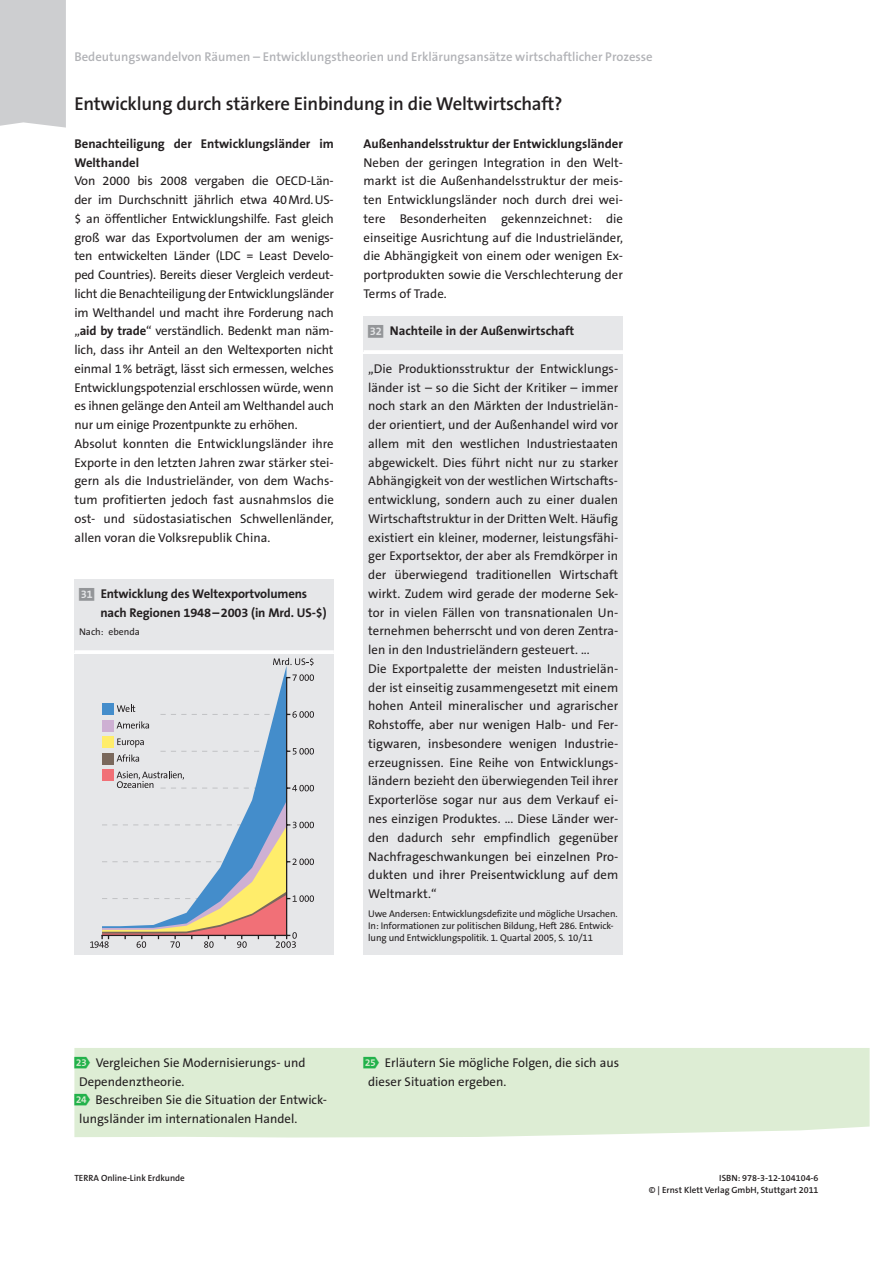
<style>
.page{position:relative;width:893px;height:1263px;background:#fff}
.page>*{position:absolute;margin:0;border:0;box-sizing:border-box;transform-origin:0 0}
.t1{font:600 18.75px "The Sans B6";letter-spacing:-.015em;color:#231f20}
.t2{font:12.75px/18.8px "The Sans B5 Plain";color:#231f20}
.t3{font:700 12.75px/18.8px "The Sans B7";color:#231f20}
.t4{font:600 12.75px "The Sans B6";color:#b2b3b7}
.t5{font:9.75px/12px "The Sans B5 Plain";letter-spacing:-.015em;color:#231f20}
.t6{font:600 9px/12.8px "The Sans B6";color:#231f20;text-align:right}
.s1{font-family:"The Sans B7";font-weight:700}
.s2{font-family:"Terra 5 Materialziffern";font-weight:400;color:#939598}
.s3{font-family:"Terra 5 Aufgabenziffern";color:#23b24b}
</style>
<div class="page">
<div style="left:0;top:0;width:66px;height:128px;background:#cdced0"></div>
<div style="left:74px;top:1048px;width:796px;height:89px;background:#ddedd4"></div>
<div style="left:364px;top:354px;width:259px;height:600px;background:#e6e7e9"></div>
<div style="left:74px;top:579px;width:260px;height:73px;background:#e6e7e9"></div>
<hr style="left:74px;top:650px;width:260px;height:4px;background:#fff">
<div style="left:364px;top:317px;width:259px;height:35px;background:#e6e7e9"></div>
<hr style="left:364px;top:350px;width:259px;height:4px;background:#fff">
<div style="left:74px;top:654px;width:260px;height:300px;background:#e6e7e9"></div>
<svg style="left:102px;top:676px;width:189px;height:125px"></svg>
<div style="left:102px;top:703px;width:11px;height:11px;background:#448dcb"></div>
<div style="left:102px;top:720px;width:11px;height:11px;background:#ceb0d3"></div>
<div style="left:102px;top:736px;width:11px;height:12px;background:#ffed6b"></div>
<div style="left:102px;top:753px;width:11px;height:11px;background:#7a685c"></div>
<div style="left:102px;top:770px;width:11px;height:11px;background:#f17077"></div>
<svg style="left:292px;top:785px;width:22px;height:6px"></svg>
<svg style="left:293px;top:748px;width:21px;height:6px"></svg>
<svg style="left:160px;top:711px;width:154px;height:7px"></svg>
<svg style="left:292px;top:674px;width:22px;height:7px"></svg>
<svg style="left:273px;top:658px;width:41px;height:8px"></svg>
<svg style="left:90px;top:801px;width:224px;height:147px"></svg>
<svg style="left:117px;top:705px;width:18px;height:7px"></svg>
<svg style="left:117px;top:721px;width:32px;height:7px"></svg>
<svg style="left:117px;top:738px;width:27px;height:9px"></svg>
<svg style="left:117px;top:754px;width:22px;height:8px"></svg>
<svg style="left:117px;top:771px;width:169px;height:18px"></svg>
<p class="t4" style="left:74px;top:50px;width:580px">Bedeutungswandelvon Räumen – Entwicklungstheorien und Erklärungsansätze wirtschaftlicher Prozesse</p>
<h1 class="t1" style="left:74px;top:94px;width:490px">Entwicklung durch stärkere Einbindung in die Weltwirtschaft?</h1>
<p class="t3" style="left:74px;top:134px;width:261px">Benachteiligung der Entwicklungsländer im<br>Welthandel</p>
<p class="t2" style="left:74px;top:172px;width:261px">Von 2000 bis 2008 vergaben die OECD-Län&shy;der im Durchschnitt jährlich etwa 40Mrd.US-$ an öffentlicher Entwicklungshilfe. Fast gleich groß war das Exportvolumen der am wenigs&shy;ten entwickelten Länder (LDC = Least Develo&shy;ped Countries). Bereits dieser Vergleich verdeut&shy;licht die Benachteiligung der Entwicklungsländer im Welthandel und macht ihre Forderung nach „<span class="s1">aid by trade</span>“ verständlich. Bedenkt man näm&shy;lich, dass ihr Anteil an den Weltexporten nicht einmal 1% beträgt, lässt sich ermessen, welches Entwicklungspotenzial erschlossen würde, wenn es ihnen gelänge den Anteil am Welthandel auch nur um einige Prozentpunkte zu erhöhen.<br>Absolut konnten die Entwicklungsländer ihre Exporte in den letzten Jahren zwar stärker stei&shy;gern als die Industrieländer, von dem Wachs&shy;tum profitierten jedoch fast ausnahmslos die ost- und südostasiatischen Schwellenländer, allen voran die Volksrepublik China.</p>
<p class="t3" style="left:100px;top:585px;width:228px;text-indent:-21px"><span class="s2">A</span> Entwicklung des Weltexportvolumens nach Regionen 1948–2003 (in Mrd. US-$)</p>
<p class="t5" style="left:79px;top:626px;width:62px">Nach: ebenda</p>
<p class="t3" style="left:364px;top:134px;width:261px">Außenhandelsstruktur der Entwicklungsländer</p>
<p class="t2" style="left:364px;top:153px;width:261px;text-align:justify">Neben der geringen Integration in den Welt&shy;markt ist die Außenhandelsstruktur der meis&shy;ten Entwicklungsländer noch durch drei wei&shy;tere Besonderheiten gekennzeichnet: die einseitige Ausrichtung auf die Industrieländer, die Abhängigkeit von einem oder wenigen Ex&shy;portprodukten sowie die Verschlechterung der Terms of Trade.</p>
<p class="t3" style="left:368px;top:322px;width:207px"><span class="s2">B</span> Nachteile in der Außenwirtschaft</p>
<p class="t2" style="left:368px;top:360px;width:252px">„Die Produktionsstruktur der Entwicklungs&shy;länder ist – so die Sicht der Kritiker – immer noch stark an den Märkten der Industrielän&shy;der orientiert, und der Außenhandel wird vor allem mit den westlichen Industriestaaten abgewickelt. Dies führt nicht nur zu starker Abhängigkeit von der westlichen Wirtschafts&shy;entwicklung, sondern auch zu einer dualen Wirtschaftstruktur in der Dritten Welt. Häufig existiert ein kleiner, moderner, leistungsfähi&shy;ger Exportsektor, der aber als Fremdkörper in der überwiegend traditionellen Wirtschaft wirkt. Zudem wird gerade der moderne Sek&shy;tor in vielen Fällen von transnationalen Un&shy;ternehmen beherrscht und von deren Zentra&shy;len in den Industrieländern gesteuert. ...<br>Die Exportpalette der meisten Industrielän&shy;der ist einseitig zusammengesetzt mit einem hohen Anteil mineralischer und agrarischer Rohstoffe, aber nur wenigen Halb- und Fer&shy;tigwaren, insbesondere wenigen Industrie&shy;erzeugnissen. Eine Reihe von Entwicklungs&shy;ländern bezieht den überwiegenden Teil ihrer Exporterlöse sogar nur aus dem Verkauf ei&shy;nes einzigen Produktes. ... Diese Länder wer&shy;den dadurch sehr empfindlich gegenüber Nachfrageschwankungen bei einzelnen Pro&shy;dukten und ihrer Preisentwicklung auf dem Weltmarkt.“</p>
<p class="t5" style="left:368px;top:908px;width:251px">Uwe Andersen: Entwicklungsdefizite und mögliche Ursachen.<br>In: Informationen zur politischen Bildung, Heft 286. Entwick&shy;lung und Entwicklungspolitik. 1. Quartal 2005, S. 10/11</p>
<p class="t2" style="left:74px;top:1053px;width:233px"><span class="s3">9</span> Vergleichen Sie Modernisierungs- und</p>
<p class="t2" style="left:79px;top:1072px;width:107px">Dependenztheorie.</p>
<p class="t2" style="left:74px;top:1091px;width:254px"><span class="s3">:</span> Beschreiben Sie die Situation der Entwick-</p>
<p class="t2" style="left:79px;top:1110px;width:220px">lungsländer im internationalen Handel.</p>
<p class="t2" style="left:368px;top:1053px;width:252px;text-indent:-5px"><span class="s3">;</span> Erläutern Sie mögliche Folgen, die sich aus dieser Situation ergeben.</p>
<p class="t6" style="left:74px;top:1171px;width:112px">TERRA Online-Link Erdkunde</p>
<p class="t6" style="left:649px;top:1171px;width:171px">ISBN: 978-3-12-104104-6<br>© | Ernst Klett Verlag GmbH, Stuttgart 2011</p>
</div>
